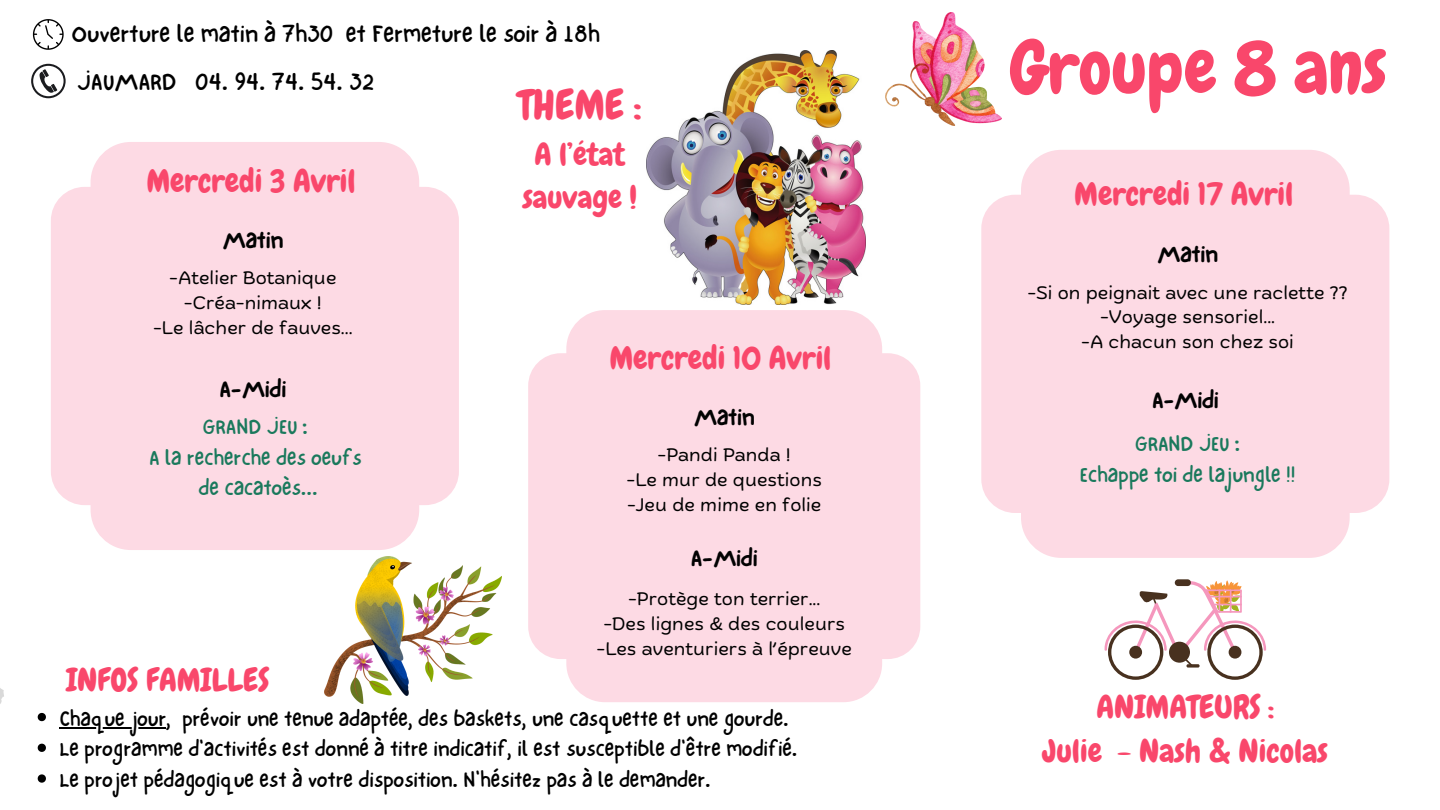
<style>
.page{position:relative;width:1440px;height:810px;background:#fff}
.page>*{position:absolute;margin:0;border:0;box-sizing:border-box;transform-origin:0 0}
.t1{font:73px "Chewy";color:#f9476b}
.t2{font:41px "Chewy";color:#f9476b}
.t3{font:32px/44.2px "Chewy";color:#f9476b;text-align:center}
.t4{font:31px/42.8px "Chewy";color:#f9476b;text-align:center}
.t5{font:25px "NF One Little Font Regular";color:#000}
.t6{font:24px "NF One Little Font Bold";color:#020202}
.t7{font:22px "NF One Little Font Regular";color:#000}
.t8{font:22px "NF One Little Font Regular";color:#1a795c}
.t9{font:18px "Biski";color:#000}
</style>
<div class="page">
<svg style="left:33px;top:19px;width:31px;height:31px"></svg>
<svg style="left:31px;top:64px;width:35px;height:34px"></svg>
<svg style="left:0;top:688px;width:4px;height:16px"></svg>
<div style="left:51px;top:142px;width:408px;height:408px;background:#fddae4"></div>
<div style="left:528px;top:310px;width:392px;height:392px;background:#fddae4"></div>
<div style="left:981px;top:150px;width:408px;height:408px;background:#fddae4"></div>
<img style="left:886px;top:12px;width:115px;height:113px">
<img style="left:324px;top:557px;width:177px;height:146px">
<svg style="left:1105px;top:579px;width:161px;height:101px"></svg>
<div style="left:1175px;top:579px;width:16px;height:7px;background:#48311f;border-radius:3px"></div>
<img style="left:647px;top:50px;width:219px;height:255px">
<svg style="left:38px;top:713px;width:8px;height:8px"></svg>
<hr style="left:59px;top:727px;width:107px;height:2px;background:#000">
<svg style="left:38px;top:744px;width:8px;height:8px"></svg>
<svg style="left:38px;top:774px;width:8px;height:9px"></svg>
<p class="t5" style="left:72px;top:18px;width:530px">Ouverture le matin à 7h30 et Fermeture le soir à 18h</p>
<p class="t5" style="left:77px;top:66px;width:299px">JAUMARD 04. 94. 74. 54. 32</p>
<p class="t3" style="left:146px;top:159px;width:211px">Mercredi 3 Avril</p>
<p class="t6" style="left:223px;top:225px;width:62px">Matin</p>
<p class="t9" style="left:169px;top:271px;width:169px">-Atelier Botanique</p>
<h5 class="t9" style="left:184px;top:295px;width:139px">-Créa-nimaux !</h5>
<p class="t9" style="left:153px;top:320px;width:201px">-Le lâcher de fauves...</p>
<p class="t6" style="left:220px;top:375px;width:68px">A-Midi</p>
<p class="t8" style="left:203px;top:413px;width:107px">GRAND JEU :</p>
<h3 class="t8" style="left:149px;top:444px;width:214px">A la recherche des oeufs</h3>
<h5 class="t8" style="left:199px;top:475px;width:121px">de cacatoès...</h5>
<h5 class="t3" style="left:66px;top:658px;width:205px">INFOS FAMILLES</h5>
<h1 class="t2" style="left:518px;top:79px;width:125px">THEME :</h1>
<h1 class="t4" style="left:523px;top:134px;width:116px">A l’état sauvage !</h1>
<p class="t3" style="left:609px;top:336px;width:224px">Mercredi 10 Avril</p>
<h5 class="t6" style="left:694px;top:403px;width:62px">Matin</h5>
<p class="t9" style="left:658px;top:448px;width:135px">-Pandi Panda !</p>
<p class="t9" style="left:627px;top:473px;width:197px">-Le mur de questions</p>
<h3 class="t9" style="left:627px;top:497px;width:196px">-Jeu de mime en folie</h3>
<h5 class="t6" style="left:691px;top:544px;width:68px">A-Midi</h5>
<p class="t9" style="left:628px;top:592px;width:194px">-Protège ton terrier...</p>
<p class="t9" style="left:603px;top:616px;width:243px">-Des lignes &amp; des couleurs</p>
<p class="t9" style="left:597px;top:641px;width:257px">-Les aventuriers à l’épreuve</p>
<h4 class="t7" style="left:59px;top:705px;width:731px">Chaque jour, prévoir une tenue adaptée, des baskets, une casquette et une gourde.</h4>
<h3 class="t7" style="left:59px;top:736px;width:740px">Le programme d'activités est donné à titre indicatif, il est susceptible d'être modifié.</h3>
<h3 class="t7" style="left:59px;top:767px;width:653px">Le projet pédagogique est à votre disposition. N'hésitez pas à le demander.</h3>
<p class="t1" style="left:1010px;top:21px;width:378px">Groupe 8 ans</p>
<p class="t3" style="left:1074px;top:172px;width:221px">Mercredi 17 Avril</p>
<p class="t6" style="left:1157px;top:239px;width:62px">Matin</p>
<p class="t9" style="left:1028px;top:285px;width:321px">-Si on peignait avec une raclette ??</p>
<p class="t9" style="left:1100px;top:310px;width:177px">-Voyage sensoriel...</p>
<h5 class="t9" style="left:1081px;top:335px;width:214px">-A chacun son chez soi</h5>
<p class="t6" style="left:1152px;top:385px;width:68px">A-Midi</p>
<p class="t8" style="left:1135px;top:431px;width:107px">GRAND JEU :</p>
<h2 class="t8" style="left:1080px;top:462px;width:217px">Echappe toi de lajungle !!</h2>
<p class="t3" style="left:1043px;top:685px;width:287px">ANIMATEURS :<br>Julie - Nash &amp; Nicolas</p>
</div>
